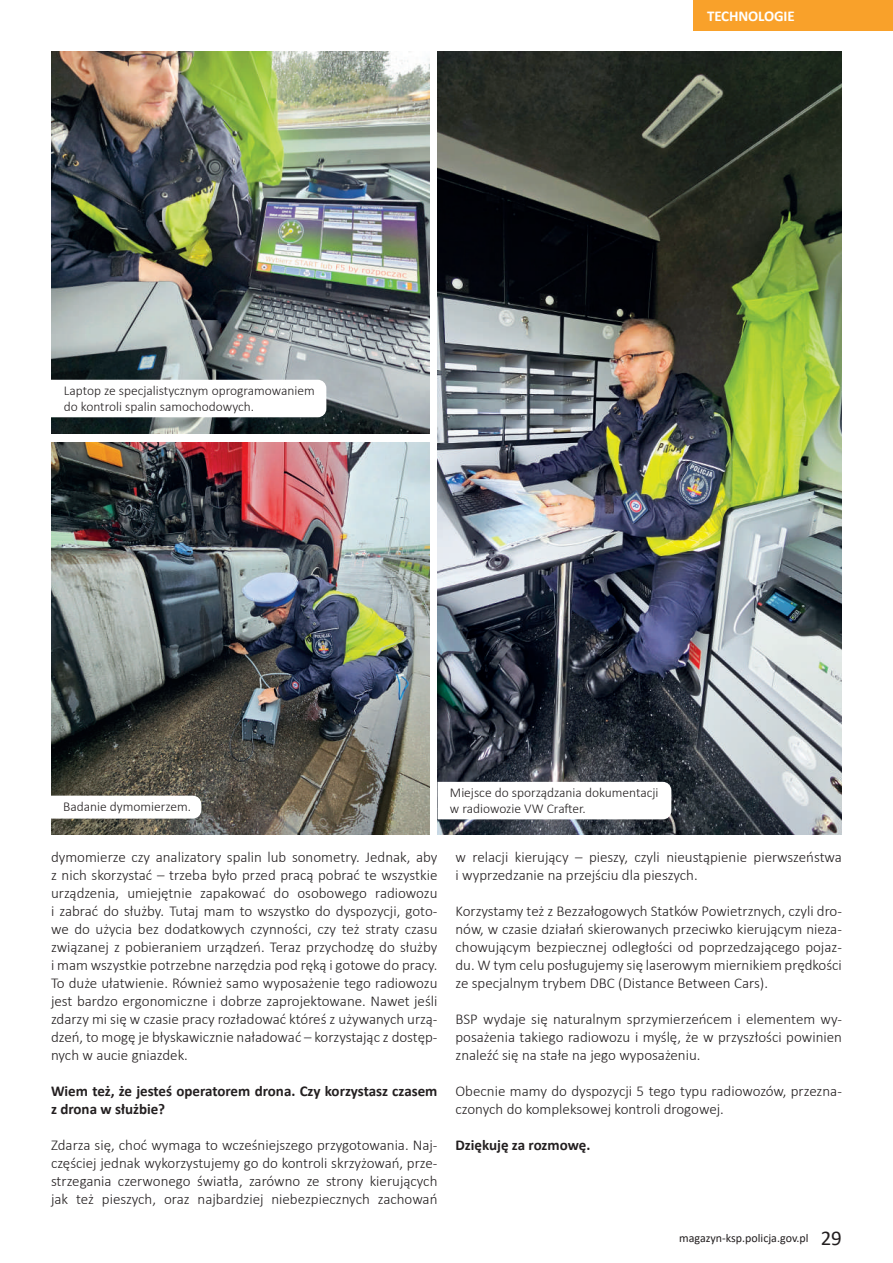
<style>
.page{position:relative;width:893px;height:1263px;background:#fff}
.page>*{position:absolute;margin:0;border:0;box-sizing:border-box;transform-origin:0 0}
.t1{font:300 15px/18px "Calibri";color:#231f20;text-align:justify}
.t2{font:700 15px/18px "Calibri";color:#231f20}
.t3{font:700 15px "Calibri";letter-spacing:-.01em;color:#fff}
.t4{font:300 13.5px/16.2px "Calibri";color:#231f20}
.t5{font:12px "Calibri";color:#231f20}
.s1{font-size:21px}
</style>
<div class="page">
<div style="left:694px;top:0;width:199px;height:31px;background:#f9a12a"></div>
<img style="left:437px;top:51px;width:405px;height:783px">
<img style="left:51px;top:51px;width:378px;height:383px">
<img style="left:51px;top:443px;width:378px;height:391px">
<svg style="left:51px;top:380px;width:275px;height:37px"></svg>
<svg style="left:51px;top:796px;width:150px;height:23px"></svg>
<svg style="left:437px;top:782px;width:234px;height:37px"></svg>
<p class="t4" style="left:64px;top:382px;width:253px">Laptop ze specjalistycznym oprogramowaniem do kontroli spalin samochodowych.</p>
<p class="t3" style="left:707px;top:5px;width:89px">TECHNOLOGIE</p>
<p class="t4" style="left:63px;top:798px;width:129px">Badanie dymomierzem.</p>
<p class="t4" style="left:450px;top:784px;width:210px">Miejsce do sporządzania dokumentacji w radiowozie VW Crafter.</p>
<p class="t1" style="left:51px;top:848px;width:388px">dymomierze czy analizatory spalin lub sonometry. Jednak, aby z nich skorzystać – trzeba było przed pracą pobrać te wszystkie urządzenia, umiejętnie zapakować do osobowego radiowozu i zabrać do służby. Tutaj mam to wszystko do dyspozycji, goto&shy;we do użycia bez dodatkowych czynności, czy też straty czasu związanej z pobieraniem urządzeń. Teraz przychodzę do służby i mam wszystkie potrzebne narzędzia pod ręką i gotowe do pracy.<br>To duże ułatwienie. Również samo wyposażenie tego radiowozu jest bardzo ergonomiczne i dobrze zaprojektowane. Nawet jeśli zdarzy mi się w czasie pracy rozładować któreś z używanych urzą&shy;dzeń, to mogę je błyskawicznie naładować – korzystając z dostęp&shy;nych w aucie gniazdek.</p>
<p class="t2" style="left:51px;top:1081px;width:388px">Wiem też, że jesteś operatorem drona. Czy korzystasz czasem z drona w służbie?</p>
<p class="t1" style="left:51px;top:1136px;width:388px">Zdarza się, choć wymaga to wcześniejszego przygotowania. Naj&shy;częściej jednak wykorzystujemy go do kontroli skrzyżowań, prze&shy;strzegania czerwonego światła, zarówno ze strony kierujących jak też pieszych, oraz najbardziej niebezpiecznych zachowań</p>
<p class="t1" style="left:455px;top:848px;width:388px">w relacji kierujący – pieszy, czyli nieustąpienie pierwszeństwa i wyprzedzanie na przejściu dla pieszych.</p>
<p class="t1" style="left:455px;top:902px;width:388px">Korzystamy też z Bezzałogowych Statków Powietrznych, czyli dro&shy;nów, w czasie działań skierowanych przeciwko kierującym nieza&shy;chowującym bezpiecznej odległości od poprzedzającego pojaz&shy;du. W tym celu posługujemy się laserowym miernikiem prędkości ze specjalnym trybem DBC (Distance Between Cars).</p>
<p class="t1" style="left:455px;top:1010px;width:388px">BSP wydaje się naturalnym sprzymierzeńcem i elementem wy&shy;posażenia takiego radiowozu i myślę, że w przyszłości powinien znaleźć się na stałe na jego wyposażeniu.</p>
<p class="t1" style="left:455px;top:1082px;width:388px">Obecnie mamy do dyspozycji 5 tego typu radiowozów, przezna&shy;czonych do kompleksowej kontroli drogowej.</p>
<p class="t2" style="left:455px;top:1135px;width:136px">Dziękuję za rozmowę.</p>
<p class="t5" style="left:679px;top:1229px;width:164px">magazyn-ksp.policja.gov.pl <span class="s1">29</span></p>
</div>
